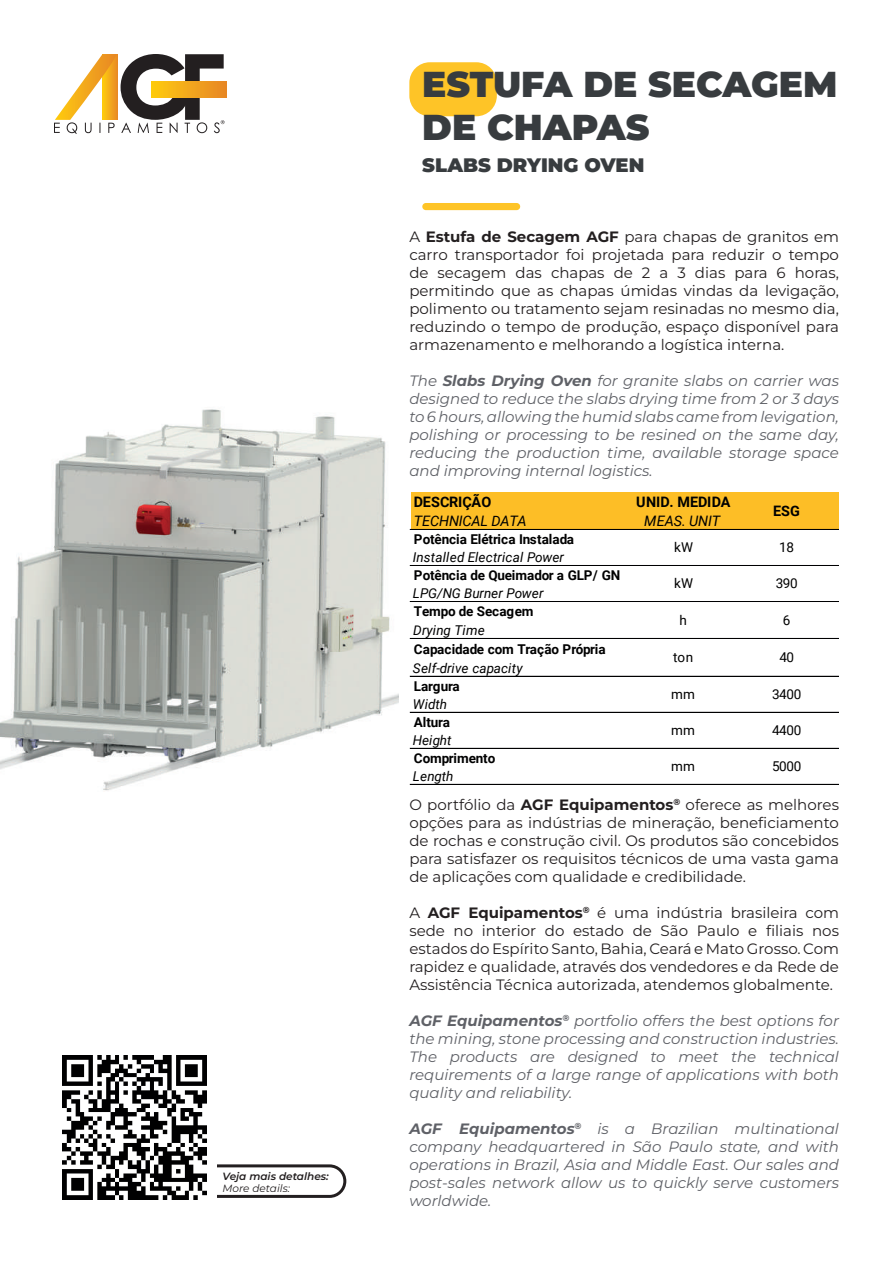
<style>
.page{position:relative;width:893px;height:1263px;background:#fff}
.page>*{position:absolute;margin:0;border:0;box-sizing:border-box;transform-origin:0 0}
.t1{font:900 36px/43.2px "Montserrat";color:#383c3f}
.t2{font:900 19.5px "Montserrat";color:#383c3f}
.t3{font:15px/18px "Montserrat";color:#231f20;text-align:justify}
.t4{font:italic 15px/18px "Montserrat";color:#5f6167;text-align:justify}
.t5{font:700 14.4px "Roboto";color:#000001}
.t6{font:italic 14.4px "Roboto";letter-spacing:-.01em;color:#000001}
.t7{font:700 13.5px "Roboto";letter-spacing:-.005em;color:#000001}
.t8{font:italic 13.5px "Roboto";letter-spacing:.005em;color:#000001}
.t9{font:13.5px "Roboto";letter-spacing:-.03em;color:#000001}
.t10{font:italic 600 10.5px "Montserrat";color:#231f20}
.t11{font:italic 10.5px "Montserrat";color:#231f20}
.s1{font-weight:700}
</style>
<div class="page">
<img style="left:0;top:409px;width:399px;height:382px">
<div style="left:409px;top:62px;width:88px;height:54px;background:#fec427;border-radius:21px"></div>
<div style="left:422px;top:203px;width:98px;height:7px;background:#fec427;border-radius:4px"></div>
<div style="left:152px;top:82px;width:74px;height:15px;background:#e78723"></div>
<svg style="left:54px;top:54px;width:171px;height:80px"></svg>
<div style="left:411px;top:492px;width:428px;height:38px;background:#fdbe26"></div>
<hr style="left:410px;top:529px;width:429px;height:1px;background:#000001">
<hr style="left:410px;top:565px;width:429px;height:1px;background:#000001">
<hr style="left:410px;top:601px;width:429px;height:1px;background:#000001">
<hr style="left:410px;top:638px;width:429px;height:1px;background:#000001">
<hr style="left:410px;top:676px;width:429px;height:1px;background:#000001">
<hr style="left:410px;top:712px;width:429px;height:1px;background:#000001">
<hr style="left:410px;top:748px;width:429px;height:1px;background:#000001">
<hr style="left:410px;top:784px;width:429px;height:1px;background:#000001">
<svg style="left:217px;top:1164px;width:130px;height:34px"></svg>
<img style="left:62px;top:1056px;width:144px;height:143px">
<p class="t10" style="left:223px;top:1169px;width:108px">Veja mais detalhes:</p>
<p class="t11" style="left:223px;top:1181px;width:69px">More details:</p>
<h1 class="t1" style="left:422px;top:62px;width:417px">ESTUFA DE SECAGEM<br>DE CHAPAS</h1>
<h2 class="t2" style="left:422px;top:152px;width:224px">SLABS DRYING OVEN</h2>
<p class="t3" style="left:409px;top:227px;width:431px">A <span class="s1">Estufa de Secagem AGF</span> para chapas de granitos em carro transportador foi projetada para reduzir o tempo de secagem das chapas de 2 a 3 dias para 6 horas, permitindo que as chapas úmidas vindas da levigação, polimento ou tratamento sejam resinadas no mesmo dia, reduzindo o tempo de produção, espaço disponível para armazenamento e melhorando a logística interna.</p>
<p class="t4" style="left:409px;top:371px;width:431px">The <span class="s1">Slabs Drying Oven</span> for granite slabs on carrier was designed to reduce the slabs drying time from 2 or 3 days to 6 hours, allowing the humid slabs came from levigation, polishing or processing to be resined on the same day, reducing the production time, available storage space and improving internal logistics.</p>
<p class="t5" style="left:414px;top:492px;width:79px">DESCRIÇÃO</p>
<p class="t5" style="left:636px;top:492px;width:96px">UNID. MEDIDA</p>
<p class="t6" style="left:414px;top:511px;width:114px">TECHNICAL DATA</p>
<p class="t6" style="left:644px;top:511px;width:77px">MEAS. UNIT</p>
<p class="t7" style="left:414px;top:530px;width:162px">Potência Elétrica Instalada</p>
<p class="t8" style="left:413px;top:548px;width:153px">Installed Electrical Power</p>
<p class="t7" style="left:414px;top:566px;width:208px">Potência de Queimador a GLP/ GN</p>
<p class="t8" style="left:413px;top:584px;width:132px">LPG/NG Burner Power</p>
<p class="t7" style="left:414px;top:602px;width:121px">Tempo de Secagem</p>
<p class="t8" style="left:413px;top:621px;width:73px">Drying Time</p>
<p class="t7" style="left:414px;top:639px;width:193px">Capacidade com Tração Própria</p>
<p class="t8" style="left:413px;top:658px;width:111px">Self-drive capacity</p>
<p class="t7" style="left:414px;top:676px;width:47px">Largura</p>
<p class="t8" style="left:413px;top:694px;width:36px">Width</p>
<p class="t7" style="left:414px;top:712px;width:38px">Altura</p>
<p class="t8" style="left:413px;top:730px;width:40px">Height</p>
<p class="t7" style="left:414px;top:748px;width:83px">Comprimento</p>
<p class="t8" style="left:413px;top:766px;width:42px">Length</p>
<p class="t5" style="left:773px;top:501px;width:28px">ESG</p>
<p class="t9" style="left:674px;top:538px;width:21px">kW</p>
<p class="t9" style="left:779px;top:538px;width:16px">18</p>
<p class="t9" style="left:674px;top:574px;width:21px">kW</p>
<p class="t9" style="left:776px;top:574px;width:24px">390</p>
<p class="t9" style="left:679px;top:611px;width:9px">h</p>
<p class="t9" style="left:783px;top:611px;width:9px">6</p>
<p class="t9" style="left:673px;top:648px;width:22px">ton</p>
<p class="t9" style="left:779px;top:648px;width:16px">40</p>
<p class="t9" style="left:671px;top:684px;width:25px">mm</p>
<p class="t9" style="left:772px;top:684px;width:31px">3400</p>
<p class="t9" style="left:671px;top:721px;width:25px">mm</p>
<p class="t9" style="left:772px;top:721px;width:31px">4400</p>
<p class="t9" style="left:671px;top:757px;width:25px">mm</p>
<p class="t9" style="left:772px;top:757px;width:31px">5000</p>
<p class="t3" style="left:409px;top:795px;width:431px">O portfólio da <span class="s1">AGF Equipamentos</span><sup>®</sup> oferece as melhores opções para as indústrias de mineração, beneficiamento de rochas e construção civil. Os produtos são concebidos para satisfazer os requisitos técnicos de uma vasta gama de aplicações com qualidade e credibilidade.</p>
<p class="t3" style="left:409px;top:903px;width:431px">A <span class="s1">AGF Equipamentos</span><sup>®</sup> é uma indústria brasileira com sede no interior do estado de São Paulo e filiais nos estados do Espírito Santo, Bahia, Ceará e Mato Grosso. Com rapidez e qualidade, através dos vendedores e da Rede de Assistência Técnica autorizada, atendemos globalmente.</p>
<p class="t4" style="left:409px;top:1011px;width:431px"><span class="s1">AGF Equipamentos</span><sup>®</sup> portfolio offers the best options for the mining, stone processing and construction industries.<br>The products are designed to meet the technical requirements of a large range of applications with both quality and reliability.</p>
<p class="t4" style="left:409px;top:1119px;width:431px"><span class="s1">AGF Equipamentos</span><sup>®</sup> is a Brazilian multinational company headquartered in São Paulo state, and with operations in Brazil, Asia and Middle East. Our sales and post-sales network allow us to quickly serve customers worldwide.</p>
</div>
